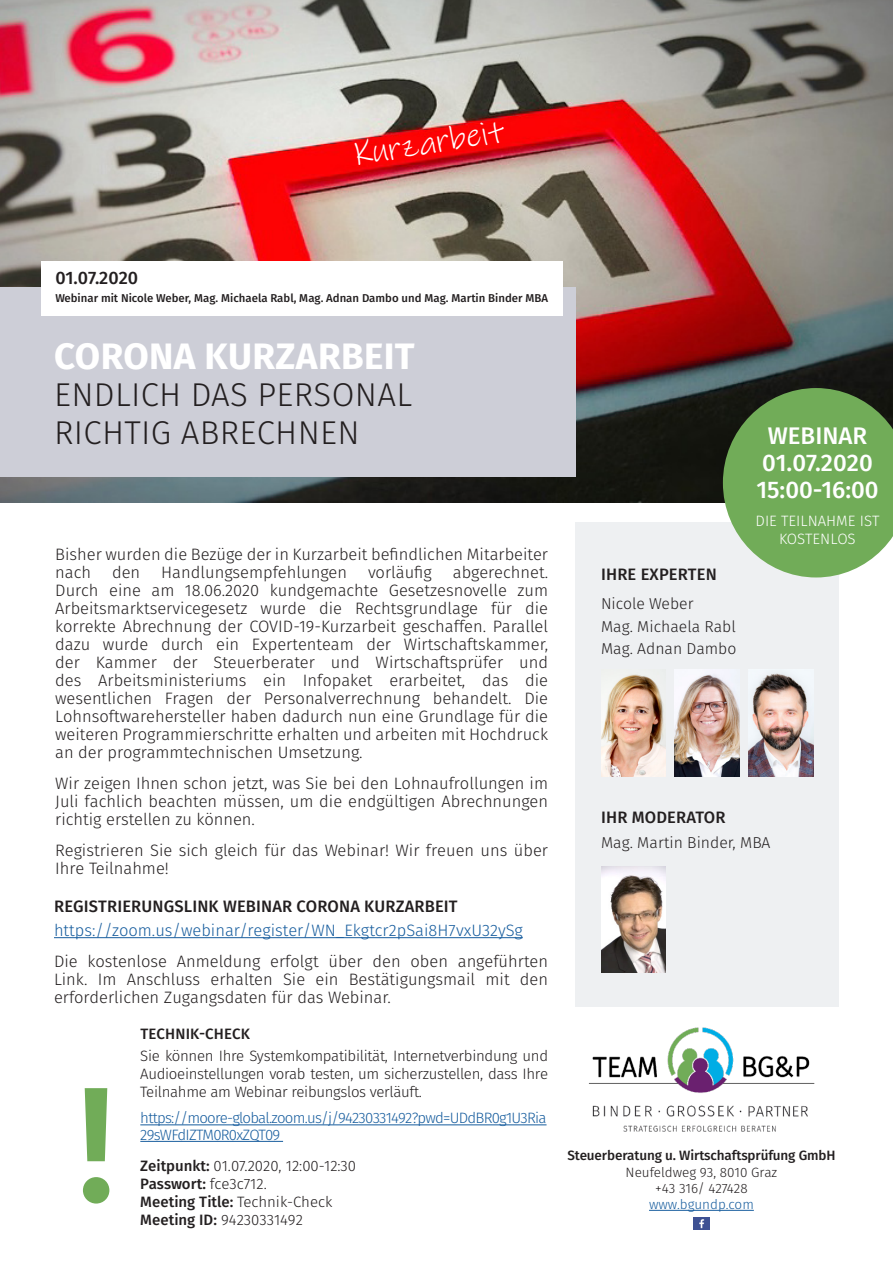
<style>
.page{position:relative;width:893px;height:1263px;background:#fff}
.page>*{position:absolute;margin:0;border:0;box-sizing:border-box;transform-origin:0 0}
.Body{font:500 163.5px "Fira Sans";color:#71ac58}
.t1{font:700 36.75px "Fira Sans";letter-spacing:.01em;color:#fff}
.t2{font:300 33px "Fira Sans";letter-spacing:.01em;color:#231f20}
.t3{font:33px "Ink Free";color:#fff}
.t4{font:500 24px "Fira Sans";color:#fff}
.t5{font:500 18px "Fira Sans";color:#231f20}
.Body-2{font:300 16.5px/18px "Fira Sans";color:#231f20}
.Intro{font:300 16.5px/18px "Fira Sans";color:#231f20;text-align:justify}
.Intro-2{font:500 16.5px "Fira Sans";letter-spacing:.01em;color:#231f20}
.Intro-3{font:300 16.5px "Fira Sans";color:#175d9e}
.Intro-4{font:300 15.75px/22.5px "Fira Sans";color:#231f20}
.Body-3{font:300 15px/18px "Fira Sans";letter-spacing:-.02em;color:#231f20;text-align:justify}
.Body-4{font:300 15px/18px "Fira Sans";color:#231f20}
.Body-5{font:300 15px/16.5px "Fira Sans";letter-spacing:-.05em;color:#175d9e}
.t6{font:300 15px/18px "Fira Sans";color:#fff;text-align:center}
.Body-6{font:500 15px "Fira Sans";letter-spacing:.01em;color:#231f20}
.t7{font:500 13.5px "Fira Sans";letter-spacing:-.01em;color:#231f20}
.t8{font:300 13.5px "Fira Sans";color:#231f20}
.t9{font:300 13.5px "Fira Sans";color:#175d9e}
.t10{font:500 11.4px "Fira Sans";color:#231f20}
.s1{font-weight:500}
</style>
<div class="page">
<img style="left:0;top:0;width:893px;height:502px">
<div style="left:575px;top:522px;width:264px;height:485px;background:#eef0f2"></div>
<div style="left:0;top:287px;width:575px;height:190px;background:#cdced7"></div>
<img style="left:41px;top:261px;width:521px;height:54px">
<hr style="left:649px;top:1210px;width:105px;height:1px;background:#175d9e">
<img style="left:588px;top:1027px;width:227px;height:105px">
<hr style="left:54px;top:937px;width:469px;height:1px;background:#175d9e">
<svg style="left:723px;top:388px;width:170px;height:189px;background:#73a45f"></svg>
<img style="left:675px;top:670px;width:65px;height:106px">
<hr style="left:140px;top:1124px;width:407px;height:1px;background:#175d9e">
<hr style="left:140px;top:1141px;width:143px;height:1px;background:#175d9e">
<img style="left:601px;top:674px;width:65px;height:102px">
<img style="left:601px;top:866px;width:65px;height:107px">
<img style="left:693px;top:1217px;width:17px;height:12px">
<img style="left:748px;top:672px;width:65px;height:104px">
<p class="t3" style="left:350px;top:136px;width:155px;rotate:-9deg">Kurzarbeit</p>
<p class="t5" style="left:55px;top:264px;width:84px">01.07.2020</p>
<p class="t10" style="left:55px;top:289px;width:494px">Webinar mit Nicole Weber, Mag. Michaela Rabl, Mag. Adnan Dambo und Mag. Martin Binder MBA</p>
<p class="t1" style="left:54px;top:325px;width:362px">CORONA KURZARBEIT</p>
<p class="t2" style="left:54px;top:371px;width:359px">ENDLICH DAS PERSONAL</p>
<p class="t2" style="left:54px;top:409px;width:307px">RICHTIG ABRECHNEN</p>
<p class="t4" style="left:768px;top:416px;width:101px">WEBINAR</p>
<p class="t4" style="left:762px;top:443px;width:112px">01.07.2020</p>
<p class="t4" style="left:756px;top:470px;width:124px">15:00-16:00</p>
<p class="t6" style="left:756px;top:512px;width:125px">DIE TEILNAHME IST<br>KOSTENLOS</p>
<p class="Intro-2" style="left:601px;top:561px;width:117px">IHRE EXPERTEN</p>
<p class="Intro-4" style="left:601px;top:592px;width:137px">Nicole Weber<br>Mag. Michaela Rabl<br>Mag. Adnan Dambo</p>
<p class="Body-2" style="left:55px;top:545px;width:494px">Bisher wurden die Bezüge der in Kurzarbeit befindlichen Mitarbeiter nach</p>
<p class="Body-2" style="left:55px;top:563px;width:494px;text-align:justify;text-indent:398px">abgerechnet.<br>Durch eine am 18.06.2020 kundgemachte Gesetzesnovelle zum Arbeitsmarktservicegesetz wurde die Rechtsgrundlage für die korrekte Abrechnung der COVID-19-Kurzarbeit geschaffen. Parallel dazu wurde durch ein Expertenteam der Wirtschaftskammer, der Kammer der Steuerberater und Wirtschaftsprüfer und des Arbeitsministeriums ein Infopaket erarbeitet, das die wesentlichen Fragen der Personalverrechnung behandelt. Die Lohnsoftwarehersteller haben dadurch nun eine Grundlage für die weiteren Programmierschritte erhalten und arbeiten mit Hochdruck an der programmtechnischen Umsetzung.</p>
<p class="Body-2" style="left:55px;top:774px;width:494px;text-align:justify">Wir zeigen Ihnen schon jetzt, was Sie bei den Lohnaufrollungen im Juli fachlich beachten müssen, um die endgültigen Abrechnungen richtig erstellen zu können.</p>
<p class="Body-2" style="left:55px;top:841px;width:494px">Registrieren Sie sich gleich für das Webinar! Wir freuen uns über<br>Ihre Teilnahme!</p>
<p class="Body-2" style="left:112px;top:563px;width:30px">den</p>
<p class="Body-2" style="left:161px;top:563px;width:187px">Handlungsempfehlungen</p>
<p class="Body-2" style="left:368px;top:563px;width:65px">vorläufig</p>
<p class="Intro-2" style="left:601px;top:804px;width:126px">IHR MODERATOR</p>
<p class="Intro-4" style="left:601px;top:831px;width:171px">Mag. Martin Binder, MBA</p>
<p class="Intro-2" style="left:54px;top:893px;width:405px">REGISTRIERUNGSLINK WEBINAR CORONA KURZARBEIT</p>
<p class="Intro-3" style="left:54px;top:918px;width:470px">https://zoom.us/webinar/register/WN_Ekgtcr2pSai8H7vxU32ySg</p>
<p class="Intro" style="left:54px;top:952px;width:496px">Die kostenlose Anmeldung erfolgt über den oben angeführten Link. Im Anschluss erhalten Sie ein Bestätigungsmail mit den erforderlichen Zugangsdaten für das Webinar.</p>
<p class="Body" style="left:77px;top:1013px;width:41px">!</p>
<p class="Body-6" style="left:140px;top:1022px;width:111px">TECHNIK-CHECK</p>
<p class="Body-3" style="left:140px;top:1047px;width:409px">Sie können Ihre Systemkompatibilität, Internetverbindung und Audioeinstellungen vorab testen, um sicherzustellen, dass Ihre Teilnahme am Webinar reibungslos verläuft.</p>
<p class="Body-5" style="left:140px;top:1110px;width:408px">https://moore-global.zoom.us/j/94230331492?pwd=UDdBR0g1U3Ria<br>29sWFdIZTM0R0xZQT09</p>
<p class="Body-4" style="left:140px;top:1156px;width:217px"><span class="s1">Zeitpunkt:</span> 01.07.2020, 12:00-12:30<br><span class="s1">Passwort:</span> fce3c712.<br><span class="s1">Meeting Title:</span> Technik-Check<br><span class="s1">Meeting ID:</span> 94230331492</p>
<p class="t7" style="left:567px;top:1145px;width:270px">Steuerberatung u. Wirtschaftsprüfung GmbH</p>
<p class="t8" style="left:626px;top:1162px;width:153px">Neufeldweg 93, 8010 Graz</p>
<p class="t8" style="left:655px;top:1178px;width:94px">+43 316/ 427428</p>
<p class="t9" style="left:649px;top:1195px;width:106px">www.bgundp.com</p>
</div>
